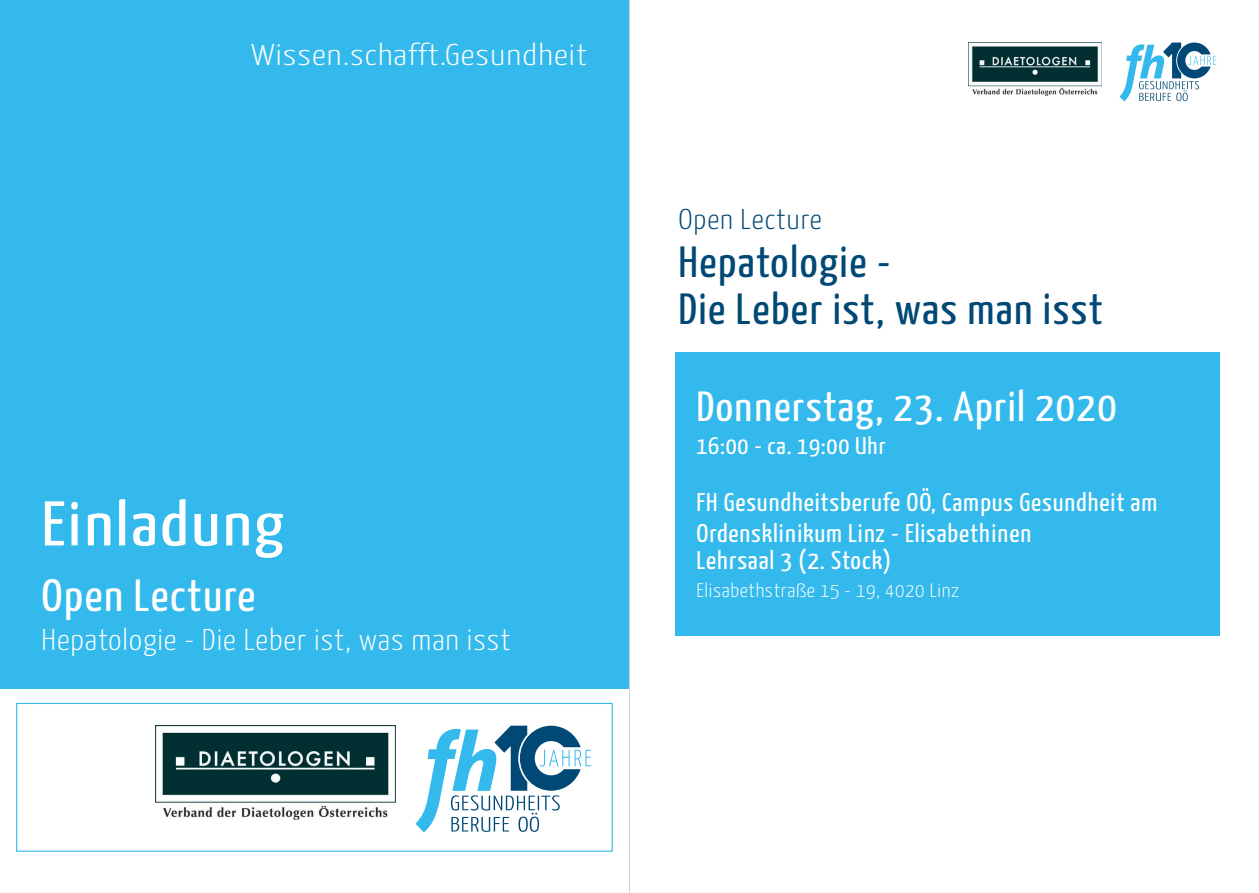
<style>
.page{position:relative;width:1259px;height:893px;background:#fff}
.page>*{position:absolute;margin:0;border:0;box-sizing:border-box;transform-origin:0 0}
.t1{font:63px "Yanone Kaffeesatz";letter-spacing:.03em;color:#fff;scale:1.2 1}
.t2{font:45px "Yanone Kaffeesatz";letter-spacing:.03em;color:#fff;scale:1.1 1}
.t3{font:43.5px/46.5px "Yanone Kaffeesatz";letter-spacing:.03em;color:#004876;scale:1.1 1}
.t4{font:42px "Yanone Kaffeesatz";letter-spacing:.03em;color:#fff;scale:1.1 1}
.t5{font:300 30px "Yanone Kaffeesatz";letter-spacing:.03em;color:#fff;scale:1.1 1}
.t6{font:300 30px "Yanone Kaffeesatz";letter-spacing:.03em;color:#fff;scale:1.2 1}
.t7{font:300 28.5px "Yanone Kaffeesatz";letter-spacing:.03em;color:#004876;scale:1.1 1}
.t8{font:25.5px/30.6px "Yanone Kaffeesatz";letter-spacing:.03em;color:#fff;scale:1.1 1}
.t9{font:24px "Yanone Kaffeesatz";letter-spacing:.03em;color:#fff;scale:1.1 1}
.t10{font:300 19.5px "Yanone Kaffeesatz";letter-spacing:.03em;color:#fff;scale:1.1 1}
</style>
<div class="page">
<svg style="left:1119px;top:43px;width:97px;height:58px"></svg>
<img style="left:968px;top:43px;width:133px;height:52px">
<svg style="left:415px;top:726px;width:176px;height:106px"></svg>
<div style="left:0;top:0;width:629px;height:689px;background:#33b9eb"></div>
<div style="left:16px;top:703px;width:597px;height:149px;border:1px solid #33b9eb"></div>
<div style="left:675px;top:352px;width:544px;height:283px;background:#33b9eb"></div>
<img style="left:156px;top:725px;width:240px;height:95px">
<hr style="left:629px;top:0;width:1px;height:893px;background:#d1d2d4">
<p class="t6" style="left:252px;top:33px;width:281px">Wissen.schafft.Gesundheit</p>
<h1 class="t1" style="left:41px;top:479px;width:203px">Einladung</h1>
<h2 class="t2" style="left:41px;top:564px;width:196px">Open Lecture</h2>
<p class="t5" style="left:41px;top:619px;width:428px">Hepatologie - Die Leber ist, was man isst</p>
<p class="t7" style="left:678px;top:199px;width:132px">Open Lecture</p>
<h3 class="t3" style="left:678px;top:236px;width:387px">Hepatologie -<br>Die Leber ist, was man isst</h3>
<h3 class="t4" style="left:696px;top:377px;width:383px">Donnerstag, 23. April 2020</h3>
<p class="t9" style="left:696px;top:429px;width:174px">16:00 - ca. 19:00 Uhr</p>
<p class="t8" style="left:696px;top:486px;width:420px">FH Gesundheitsberufe OÖ, Campus Gesundheit am<br>Ordensklinikum Linz - Elisabethinen</p>
<p class="t8" style="left:696px;top:543px;width:179px">Lehrsaal 3 (2. Stock)</p>
<p class="t10" style="left:696px;top:576px;width:240px">Elisabethstraße 15 - 19, 4020 Linz</p>
</div>
